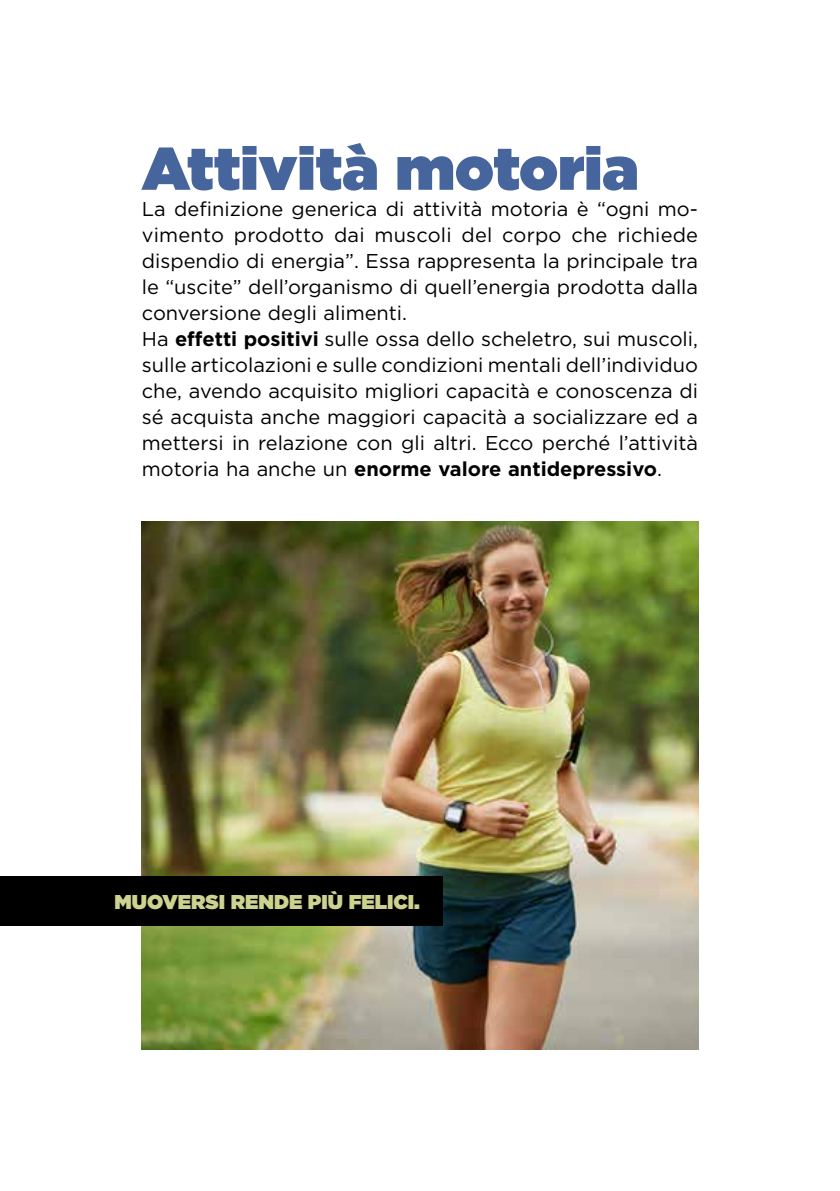
<style>
.page{position:relative;width:840px;height:1191px;background:#fff}
.page>*{position:absolute;margin:0;border:0;box-sizing:border-box;transform-origin:0 0}
.t1{font:900 60px "Gotham";color:#47659d}
.t2{font:20px/26px "Gotham";color:#000}
.t3{font:900 20px "Gotham";color:#cdd28f}
.s1{font-weight:700}
</style>
<div class="page">
<img style="left:142px;top:522px;width:555px;height:527px">
<div style="left:0;top:876px;width:442px;height:49px;background:#000"></div>
<h1 class="t1" style="left:142px;top:125px;width:498px">Attività motoria</h1>
<p class="t2" style="left:142px;top:195px;width:557px">La definizione generica di attività motoria è “ogni mo&shy;vimento prodotto dai muscoli del corpo che richiede dispendio di energia”. Essa rappresenta la principale tra le “uscite” dell’organismo di quell’energia prodotta dalla conversione degli alimenti.<br>Ha <span class="s1">effetti positivi</span> sulle ossa dello scheletro, sui muscoli, sulle articolazioni e sulle condizioni mentali dell’individuo che, avendo acquisito migliori capacità e conoscenza di sé acquista anche maggiori capacità a socializzare ed a mettersi in relazione con gli altri. Ecco perché l’attività motoria ha anche un <span class="s1">enorme valore antidepressivo</span>.</p>
<p class="t3" style="left:114px;top:887px;width:307px">MUOVERSI RENDE PIÙ FELICI.</p>
</div>
